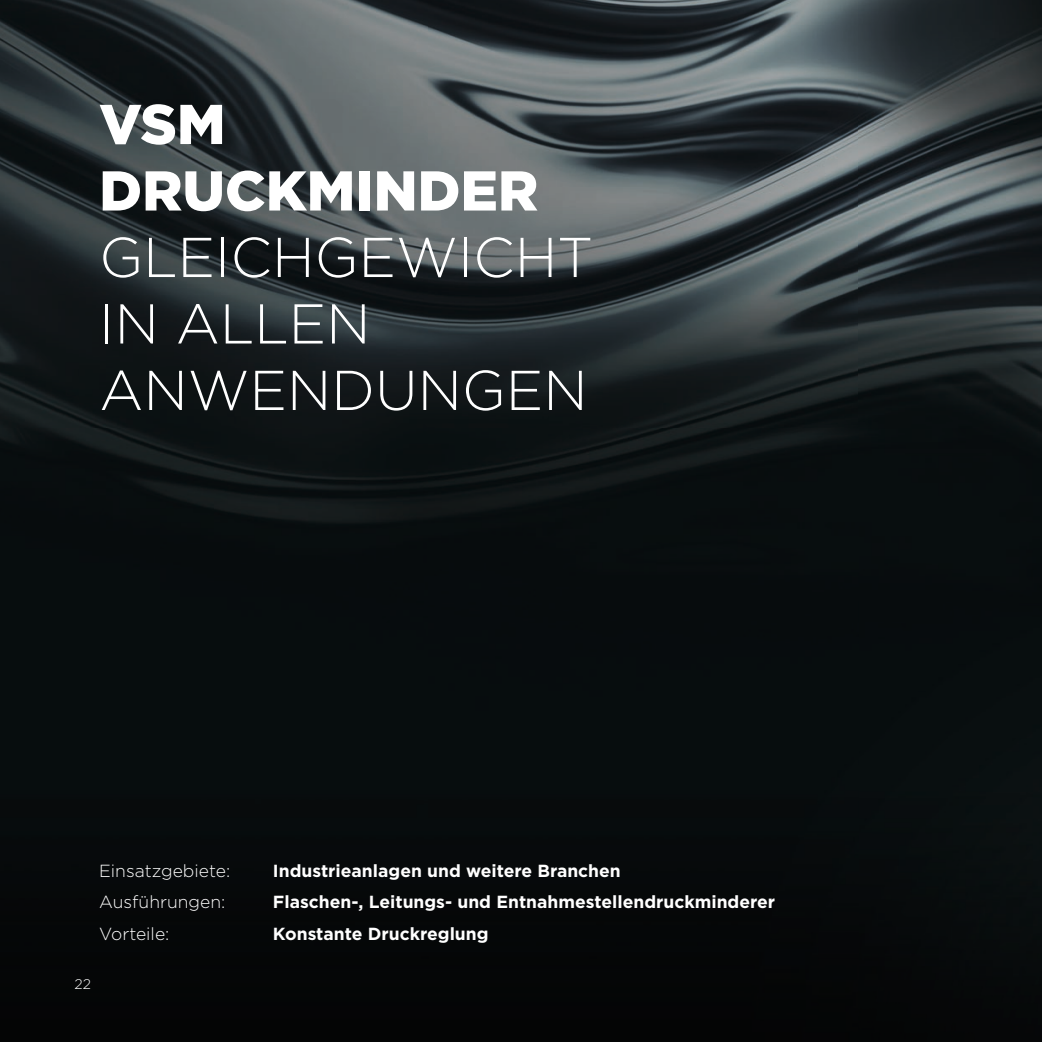
<style>
.page{position:relative;width:1042px;height:1042px;background:#fff}
.page>*{position:absolute;margin:0;border:0;box-sizing:border-box;transform-origin:0 0}
.t1{font:300 56px/66.5px "Gotham";color:#fff}
.t2{font:900 56px/66.5px "Gotham";color:#fff}
.t3{font:700 17.5px "Gotham";color:#fff}
.t4{font:300 17.5px "Gotham";color:#fff}
.t5{font:300 14px "Gotham";color:#fff}
</style>
<div class="page">
<img style="left:0;top:0;width:1042px;height:1042px">
<h1 class="t2" style="left:99px;top:90px;width:440px">VSM<br>DRUCKMINDER</h1>
<h1 class="t1" style="left:99px;top:222px;width:495px">GLEICHGEWICHT<br>IN ALLEN<br>ANWENDUNGEN</h1>
<p class="t4" style="left:99px;top:859px;width:132px">Einsatzgebiete:</p>
<p class="t3" style="left:273px;top:859px;width:349px">Industrieanlagen und weitere Branchen</p>
<p class="t4" style="left:99px;top:891px;width:128px">Ausführungen:</p>
<p class="t3" style="left:273px;top:890px;width:504px">Flaschen-, Leitungs- und Entnahmestellendruckminderer</p>
<p class="t4" style="left:99px;top:922px;width:72px">Vorteile:</p>
<p class="t3" style="left:273px;top:922px;width:217px">Konstante Druckreglung</p>
<p class="t5" style="left:74px;top:975px;width:18px">22</p>
</div>
